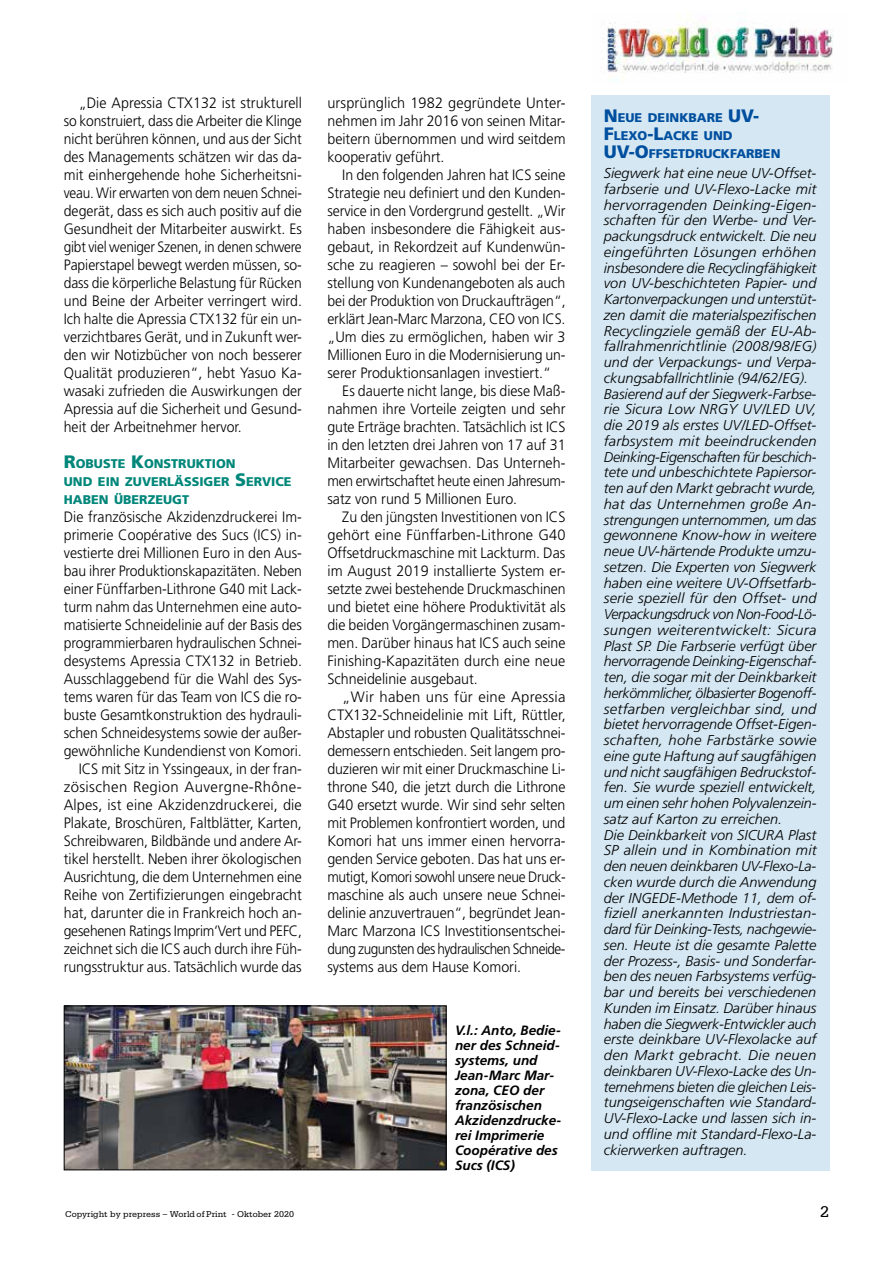
<style>
.page{position:relative;width:893px;height:1263px;background:#fff}
.page>*{position:absolute;margin:0;border:0;box-sizing:border-box;transform-origin:0 0}
.t1{font:16.5px "Serifa";color:#000}
.t2{font:300 15px/18px "Frutiger";color:#000;text-align:justify;scale:.95 1}
.t3{font:300 15px/18px "Frutiger";color:#000;text-align:right;scale:.94 1}
.t4{font:300 15px "Frutiger";color:#000;scale:.96 1}
.t5{font:300 15px/18px "Frutiger";color:#000;text-align:justify}
.t6{font:300 15px "Frutiger";letter-spacing:-.035em;color:#000;scale:.9 1}
.t7{font:300 15px "Frutiger";color:#000;scale:.92 1}
.t8{font:300 15px "Frutiger";letter-spacing:-.025em;color:#000;scale:.92 1}
.t9{font:300 15px "Frutiger";color:#000;scale:.93 1}
.t10{font:300 15px "Frutiger";letter-spacing:.02em;color:#000}
.t11{font:italic 300 14.25px/15.8px "Frutiger";color:#000}
.t12{font:italic 700 13.5px/15px "Frutiger";color:#000}
.t13{font:900 12.6px/18px "Frutiger";color:#00877a}
.t14{font:900 12.6px/18px "Frutiger";color:#004f9f}
.t15{font:9px "Serifa";color:#000}
.s1{font-size:18px}
</style>
<div class="page">
<div style="left:591px;top:95px;width:238px;height:1075px;background:#d4e7f2"></div>
<img style="left:66px;top:1007px;width:378px;height:161px">
<div style="left:64px;top:1005px;width:382px;height:165px;border:1px solid #000"></div>
<img style="left:602px;top:13px;width:231px;height:68px">
<p class="t2" style="left:64px;top:94px;width:252px;text-indent:15px">„Die Apressia CTX132 ist strukturell so konstruiert, dass die Arbeiter die Klinge nicht berühren können, und aus der Sicht des Managements schätzen wir das da&shy;mit einhergehende hohe Sicherheitsni&shy;veau. Wir erwarten von dem neuen Schnei&shy;degerät, dass es sich auch positiv auf die Gesundheit der Mitarbeiter auswirkt. Es gibt viel weniger Szenen, in denen schwere Papierstapel bewegt werden müssen, so&shy;dass die körperliche Belastung für Rücken und Beine der Arbeiter verringert wird.<br>Ich halte die Apressia CTX132 für ein un&shy;verzichtbares Gerät, und in Zukunft wer&shy;den wir Notizbücher von noch besserer Qualität produzieren“, hebt Yasuo Ka&shy;wasaki zufrieden die Auswirkungen der Apressia auf die Sicherheit und Gesund&shy;heit der Arbeitnehmer hervor.</p>
<p class="t13" style="left:64px;top:454px;width:229px"><span class="s1">R</span>OBUSTE <span class="s1">K</span>ONSTRUKTION<br>UND EIN ZUVERLÄSSIGER <span class="s1">S</span>ERVICE<br>HABEN ÜBERZEUGT</p>
<p class="t3" style="left:64px;top:508px;width:255px">Die französische Akzidenzdruckerei Im&shy;primerie Coopérative des Sucs (ICS) in&shy;vestierte drei Millionen Euro in den Aus&shy;bau ihrer Produktionskapazitäten. Neben einer Fünffarben-Lithrone G40 mit Lack&shy;turm nahm das Unternehmen eine auto&shy;matisierte Schneidelinie auf der Basis des programmierbaren hydraulischen Schnei&shy;desystems Apressia CTX132 in Betrieb.<br>Ausschlaggebend für die Wahl des Sys&shy;tems waren für das Team von ICS die ro&shy;buste Gesamtkonstruktion des hydrauli&shy;schen Schneidesystems sowie der außer&shy;gewöhnliche Kundendienst von Komori.<br>ICS mit Sitz in Yssingeaux, in der fran&shy;zösischen Region Auvergne-Rhône-Alpes, ist eine Akzidenzdruckerei, die Plakate, Broschüren, Faltblätter, Karten, Schreibwaren, Bildbände und andere Ar&shy;tikel herstellt. Neben ihrer ökologischen Ausrichtung, die dem Unternehmen eine Reihe von Zertifizierungen eingebracht hat, darunter die in Frankreich hoch an&shy;gesehenen Ratings Imprim‘Vert und PEFC, zeichnet sich die ICS auch durch ihre Füh&shy;rungsstruktur aus. Tatsächlich wurde das</p>
<p class="t5" style="left:327px;top:94px;width:240px">ursprünglich 1982 gegründete Unter&shy;nehmen im Jahr 2016 von seinen Mitar&shy;beitern übernommen und wird seitdem kooperativ geführt.</p>
<p class="t2" style="left:342px;top:166px;width:237px">In den folgenden Jahren hat ICS seine</p>
<p class="t3" style="left:327px;top:184px;width:255px">Strategie neu definiert und den Kunden-</p>
<p class="t3" style="left:327px;top:202px;width:255px">service in den Vordergrund gestellt. „Wir</p>
<p class="t4" style="left:327px;top:220px;width:250px">haben insbesondere die Fähigkeit aus-</p>
<p class="t2" style="left:327px;top:238px;width:252px">gebaut, in Rekordzeit auf Kundenwün-</p>
<p class="t2" style="left:327px;top:256px;width:252px">sche zu reagieren – sowohl bei der Er-</p>
<p class="t2" style="left:327px;top:274px;width:252px">stellung von Kundenangeboten als auch</p>
<p class="t3" style="left:327px;top:292px;width:255px">bei der Produktion von Druckaufträgen“,</p>
<p class="t9" style="left:327px;top:310px;width:257px">erklärt Jean-Marc Marzona, CEO von ICS.</p>
<p class="t2" style="left:327px;top:328px;width:252px">„Um dies zu ermöglichen, haben wir 3</p>
<p class="t3" style="left:327px;top:346px;width:255px">Millionen Euro in die Modernisierung un-</p>
<p class="t2" style="left:327px;top:364px;width:237px">serer Produktionsanlagen investiert.“</p>
<p class="t2" style="left:342px;top:382px;width:236px">Es dauerte nicht lange, bis diese Maß-</p>
<p class="t2" style="left:327px;top:400px;width:252px">nahmen ihre Vorteile zeigten und sehr</p>
<p class="t3" style="left:327px;top:418px;width:255px">gute Erträge brachten. Tatsächlich ist ICS</p>
<p class="t2" style="left:327px;top:436px;width:252px">in den letzten drei Jahren von 17 auf 31</p>
<p class="t2" style="left:327px;top:454px;width:252px">Mitarbeiter gewachsen. Das Unterneh-</p>
<p class="t7" style="left:327px;top:472px;width:260px">men erwirtschaftet heute einen Jahresum-</p>
<p class="t2" style="left:327px;top:490px;width:201px">satz von rund 5 Millionen Euro.</p>
<p class="t2" style="left:342px;top:508px;width:236px">Zu den jüngsten Investitionen von ICS</p>
<p class="t5" style="left:327px;top:526px;width:240px">gehört eine Fünffarben-Lithrone G40</p>
<p class="t2" style="left:327px;top:544px;width:252px">Offsetdruckmaschine mit Lackturm. Das</p>
<p class="t4" style="left:327px;top:562px;width:250px">im August 2019 installierte System er-</p>
<p class="t3" style="left:327px;top:580px;width:255px">setzte zwei bestehende Druckmaschinen</p>
<p class="t2" style="left:327px;top:598px;width:252px">und bietet eine höhere Produktivität als</p>
<p class="t2" style="left:327px;top:616px;width:252px">die beiden Vorgängermaschinen zusam-</p>
<p class="t2" style="left:327px;top:634px;width:252px">men. Darüber hinaus hat ICS auch seine</p>
<p class="t4" style="left:327px;top:652px;width:249px">Finishing-Kapazitäten durch eine neue</p>
<p class="t2" style="left:327px;top:670px;width:160px">Schneidelinie ausgebaut.</p>
<p class="t10" style="left:342px;top:688px;width:225px">„Wir haben uns für eine Apressia</p>
<p class="t4" style="left:327px;top:706px;width:250px">CTX132-Schneidelinie mit Lift, Rüttler,</p>
<p class="t2" style="left:327px;top:724px;width:252px">Abstapler und robusten Qualitätsschnei-</p>
<p class="t3" style="left:327px;top:742px;width:255px">demessern entschieden. Seit langem pro-</p>
<p class="t2" style="left:327px;top:760px;width:252px">duzieren wir mit einer Druckmaschine Li-</p>
<p class="t2" style="left:327px;top:778px;width:252px">throne S40, die jetzt durch die Lithrone</p>
<p class="t2" style="left:327px;top:796px;width:252px">G40 ersetzt wurde. Wir sind sehr selten</p>
<p class="t2" style="left:327px;top:814px;width:252px">mit Problemen konfrontiert worden, und</p>
<p class="t4" style="left:327px;top:832px;width:250px">Komori hat uns immer einen hervorra-</p>
<p class="t2" style="left:327px;top:850px;width:252px">genden Service geboten. Das hat uns er-</p>
<p class="t8" style="left:327px;top:868px;width:260px">mutigt, Komori sowohl unsere neue Druck-</p>
<p class="t2" style="left:327px;top:886px;width:252px">maschine als auch unsere neue Schnei-</p>
<p class="t2" style="left:327px;top:904px;width:252px">delinie anzuvertrauen“, begründet Jean-</p>
<p class="t2" style="left:327px;top:922px;width:252px">Marc Marzona ICS Investitionsentschei-</p>
<p class="t6" style="left:327px;top:940px;width:266px">dung zugunsten des hydraulischen Schneide-</p>
<p class="t2" style="left:327px;top:958px;width:205px">systems aus dem Hause Komori.</p>
<p class="t12" style="left:455px;top:1023px;width:108px">V.l.: Anto, Bedie&shy;ner des Schneid&shy;systems, und<br>Jean-Marc Mar&shy;zona, CEO der französischen<br>Akzidenzdrucke&shy;rei Imprimerie<br>Coopérative des<br>Sucs (ICS)</p>
<p class="t14" style="left:604px;top:108px;width:178px"><span class="s1">N</span> EUE DEINKBARE <span class="s1">UV-<br>F</span>LEXO<span class="s1">-L</span>ACKE UND<br><span class="s1">UV-O</span>FFSETDRUCKFARBEN</p>
<p class="t11" style="left:604px;top:165px;width:214px">Siegwerk hat eine neue UV-Offset&shy;farbserie und UV-Flexo-Lacke mit hervorragenden Deinking-Eigen&shy;schaften für den Werbe- und Ver&shy;packungsdruck entwickelt. Die neu eingeführten Lösungen erhöhen insbesondere die Recyclingfähigkeit von UV-beschichteten Papier- und Kartonverpackungen und unterstüt&shy;zen damit die materialspezifischen Recyclingziele gemäß der EU-Ab&shy;fallrahmenrichtlinie (2008/98/EG) und der Verpackungs- und Verpa&shy;ckungsabfallrichtlinie (94/62/EG).<br>Basierend auf der Siegwerk-Farbse&shy;rie Sicura Low NRGY UV/LED UV, die 2019 als erstes UV/LED-Offset&shy;farbsystem mit beeindruckenden Deinking-Eigenschaften für beschich&shy;tete und unbeschichtete Papiersor&shy;ten auf den Markt gebracht wurde, hat das Unternehmen große An&shy;strengungen unternommen, um das gewonnene Know-how in weitere neue UV-härtende Produkte umzu&shy;setzen. Die Experten von Siegwerk haben eine weitere UV-Offsetfarb&shy;serie speziell für den Offset- und Verpackungsdruck von Non-Food-Lö&shy;sungen weiterentwickelt: Sicura Plast SP. Die Farbserie verfügt über hervorragende Deinking-Eigenschaf&shy;ten, die sogar mit der Deinkbarkeit herkömmlicher, ölbasierter Bogenoff&shy;setfarben vergleichbar sind, und bietet hervorragende Offset-Eigen&shy;schaften, hohe Farbstärke sowie eine gute Haftung auf saugfähigen und nicht saugfähigen Bedruckstof&shy;fen. Sie wurde speziell entwickelt, um einen sehr hohen Polyvalenzein&shy;satz auf Karton zu erreichen.<br>Die Deinkbarkeit von SICURA Plast SP allein und in Kombination mit den neuen deinkbaren UV-Flexo-La&shy;cken wurde durch die Anwendung der INGEDE-Methode 11, dem of&shy;fiziell anerkannten Industriestan&shy;dard für Deinking-Tests, nachgewie&shy;sen. Heute ist die gesamte Palette der Prozess-, Basis- und Sonderfar&shy;ben des neuen Farbsystems verfüg&shy;bar und bereits bei verschiedenen Kunden im Einsatz. Darüber hinaus haben die Siegwerk-Entwickler auch erste deinkbare UV-Flexolacke auf den Markt gebracht. Die neuen deinkbaren UV-Flexo-Lacke des Un&shy;ternehmens bieten die gleichen Leis&shy;tungseigenschaften wie Standard-UV-Flexo-Lacke und lassen sich in&shy;und offline mit Standard-Flexo-La&shy;ckierwerken auftragen.</p>
<p class="t15" style="left:65px;top:1209px;width:231px">Copyright by prepress – World of Print - Oktober 2020</p>
<p class="t1" style="left:820px;top:1202px;width:11px">2</p>
</div>
